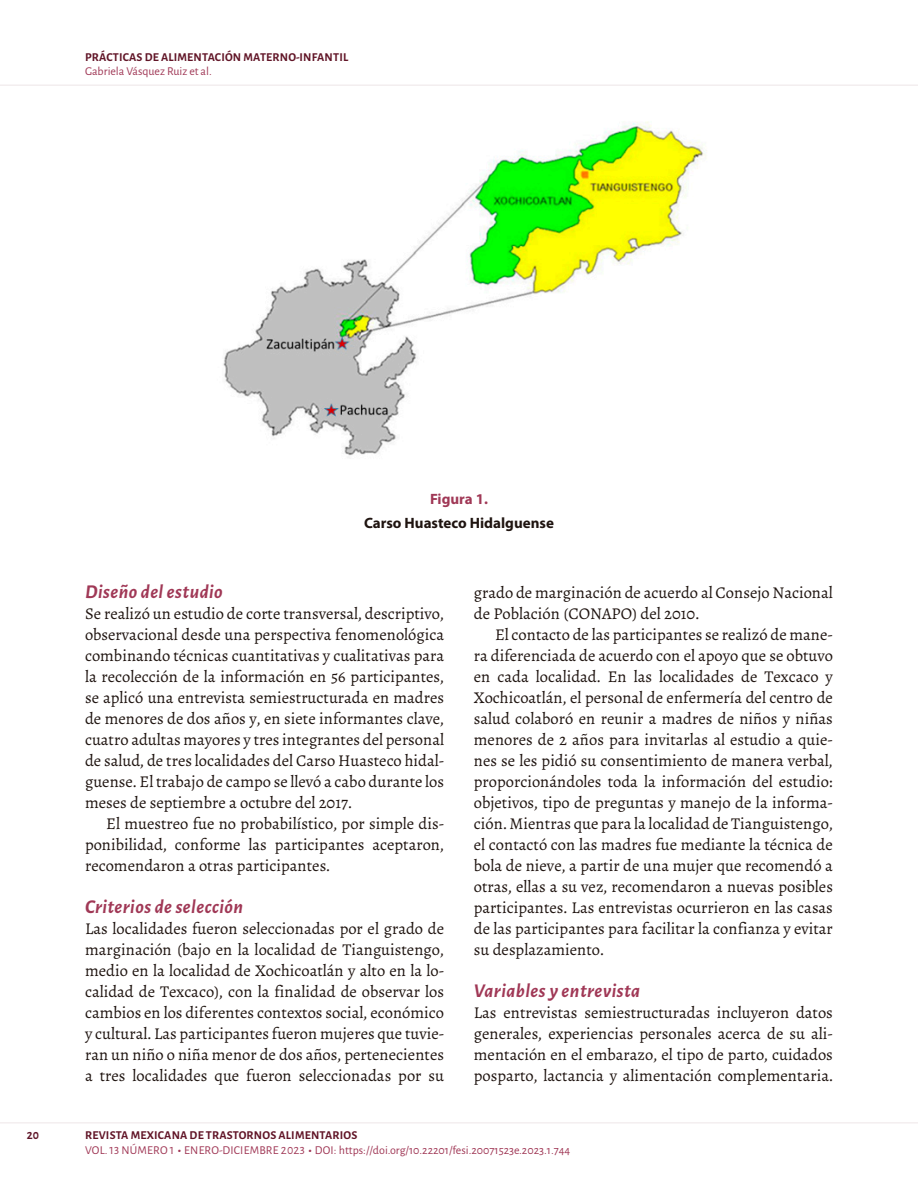
<style>
.page{position:relative;width:918px;height:1188px;background:#fff}
.page>*{position:absolute;margin:0;border:0;box-sizing:border-box;transform-origin:0 0}
.SUBTITULO_2{font:italic 700 19.5px "Alegreya Sans";letter-spacing:.025em;color:#a03856}
.TEXTO_PRIMER{font:16.5px/21px "Alegreya";color:#1f1410;text-align:justify}
.TEXTO{font:16.5px/21px "Alegreya";color:#1f1410;text-align:justify}
.figuras{font:700 15px "Myriad Pro";color:#1f1410}
.figuras-2{font:700 15px "Myriad Pro";color:#a03856}
.t1{font:12px/14.4px "Alegreya Sans";color:#a03856}
.t2{font:700 12px "Alegreya Sans";letter-spacing:.015em;color:#611527}
.t3{font:700 12px "Alegreya Sans";color:#5e1528}
.s1{font-weight:700;color:#611527}
.s2{font-weight:900}
</style>
<div class="page">
<hr style="left:0;top:1122px;width:918px;height:1px;background:#5e1528">
<hr style="left:0;top:85px;width:918px;height:1px;background:#5e1528">
<img style="left:223px;top:121px;width:484px;height:335px">
<p class="t2" style="left:85px;top:48px;width:265px">PRÁCTICAS DE ALIMENTACIÓN MATERNO-INFANTIL</p>
<p class="t1" style="left:85px;top:64px;width:128px">Gabriela Vásquez Ruiz et al.</p>
<p class="figuras-2" style="left:430px;top:489px;width:59px">Figura 1.</p>
<p class="figuras" style="left:364px;top:513px;width:191px">Carso Huasteco Hidalguense</p>
<p class="SUBTITULO_2" style="left:85px;top:577px;width:139px">Diseño del estudio</p>
<p class="TEXTO_PRIMER" style="left:85px;top:603px;width:361px">Se realizó un estudio de corte transversal, descriptivo, observacional desde una perspectiva fenomenológica combinando técnicas cuantitativas y cualitativas para la recolección de la información en 56 participantes, se aplicó una entrevista semiestructurada en madres de menores de dos años y, en siete informantes clave, cuatro adultas mayores y tres integrantes del personal de salud, de tres localidades del Carso Huasteco hidal&shy;guense. El trabajo de campo se llevó a cabo durante los meses de septiembre a octubre del 2017.</p>
<p class="TEXTO" style="left:85px;top:813px;width:361px;text-indent:21px">El muestreo fue no probabilístico, por simple dis&shy;ponibilidad, conforme las participantes aceptaron, recomendaron a otras participantes.</p>
<p class="SUBTITULO_2" style="left:85px;top:892px;width:160px">Criterios de selección</p>
<p class="TEXTO_PRIMER" style="left:85px;top:918px;width:361px">Las localidades fueron seleccionadas por el grado de marginación (bajo en la localidad de Tianguistengo, medio en la localidad de Xochicoatlán y alto en la lo&shy;calidad de Texcaco), con la finalidad de observar los cambios en los diferentes contextos social, económico y cultural. Las participantes fueron mujeres que tuvie&shy;ran un niño o niña menor de dos años, pertenecientes a tres localidades que fueron seleccionadas por su</p>
<p class="TEXTO_PRIMER" style="left:474px;top:582px;width:361px">grado de marginación de acuerdo al Consejo Nacional de Población (CONAPO) del 2010.</p>
<p class="TEXTO" style="left:474px;top:624px;width:361px;text-indent:21px">El contacto de las participantes se realizó de mane&shy;ra diferenciada de acuerdo con el apoyo que se obtuvo en cada localidad. En las localidades de Texcaco y Xochicoatlán, el personal de enfermería del centro de salud colaboró en reunir a madres de niños y niñas menores de 2 años para invitarlas al estudio a quie&shy;nes se les pidió su consentimiento de manera verbal, proporcionándoles toda la información del estudio: objetivos, tipo de preguntas y manejo de la informa&shy;ción. Mientras que para la localidad de Tianguistengo, el contactó con las madres fue mediante la técnica de bola de nieve, a partir de una mujer que recomendó a otras, ellas a su vez, recomendaron a nuevas posibles participantes. Las entrevistas ocurrieron en las casas de las participantes para facilitar la confianza y evitar su desplazamiento.</p>
<p class="SUBTITULO_2" style="left:474px;top:976px;width:168px">Variables y entrevista</p>
<p class="TEXTO_PRIMER" style="left:474px;top:1002px;width:361px">Las entrevistas semiestructuradas incluyeron datos generales, experiencias personales acerca de su ali&shy;mentación en el embarazo, el tipo de parto, cuidados posparto, lactancia y alimentación complementaria.</p>
<p class="t3" style="left:27px;top:1127px;width:14px">20</p>
<p class="t1" style="left:85px;top:1128px;width:487px"><span class="s1">REVISTA MEXICANA DE TRASTORNOS ALIMENTARIOS<br></span>VOL. 13 NÚMERO 1 <span class="s2">·</span> ENERO-DICIEMBRE 2023 <span class="s2">·</span> DOI: https://doi.org/10.22201/fesi.20071523e.2023.1.744</p>
</div>
